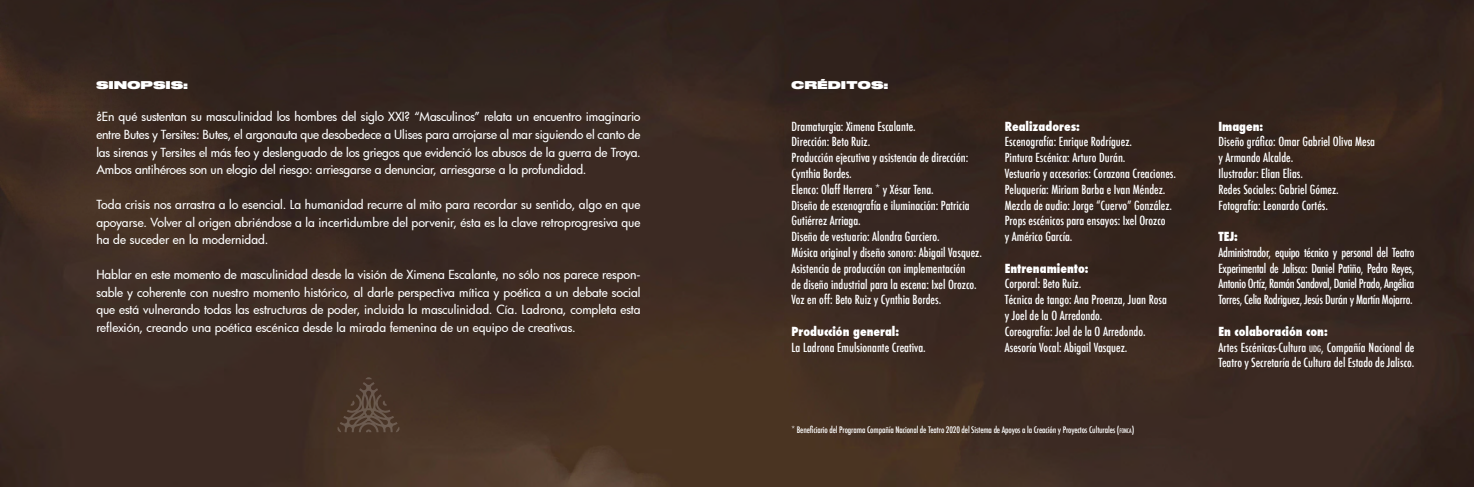
<style>
.page{position:relative;width:1474px;height:487px;background:#fff}
.page>*{position:absolute;margin:0;border:0;box-sizing:border-box;transform-origin:0 0}
.t1{font:500 condensed 12.25px/15.8px "Futura";color:#fff}
.t2{font:500 12.25px/17.5px "Futura";letter-spacing:-.005em;color:#fff;text-align:justify}
.t3{font:800 condensed 12.25px "Futura";color:#fff}
.t4{font:10.5px "Druk Wide Web Super";letter-spacing:.05em;color:#fff}
.t5{font:500 condensed 8.75px "Futura";letter-spacing:-.015em;color:#fff}
.s1{font-size:6.12px}
.s2{font-weight:800}
.s3{font-size:8.58px}
</style>
<div class="page">
<img style="left:0;top:0;width:1473px;height:486px">
<svg style="left:336px;top:376px;width:64px;height:55px;background:#4f3c30"></svg>
<p class="t4" style="left:96px;top:76px;width:93px">SINOPSIS:</p>
<p class="t2" style="left:96px;top:108px;width:546px">¿En qué sustentan su masculinidad los hombres del siglo XXI? “Masculinos” relata un encuentro imaginario entre Butes y Tersites: Butes, el argonauta que desobedece a Ulises para arrojarse al mar siguiendo el canto de las sirenas y Tersites el más feo y deslenguado de los griegos que evidenció los abusos de la guerra de Troya.<br>Ambos antihéroes son un elogio del riesgo: arriesgarse a denunciar, arriesgarse a la profundidad.</p>
<p class="t2" style="left:96px;top:195px;width:545px">Toda crisis nos arrastra a lo esencial. La humanidad recurre al mito para recordar su sentido, algo en que apoyarse. Volver al origen abriéndose a la incertidumbre del porvenir, ésta es la clave retroprogresiva que ha de suceder en la modernidad.</p>
<p class="t2" style="left:96px;top:265px;width:545px">Hablar en este momento de masculinidad desde la visión de Ximena Escalante, no sólo nos parece respon&shy;sable y coherente con nuestro momento histórico, al darle perspectiva mítica y poética a un debate social que está vulnerando todas las estructuras de poder, incluida la masculinidad. Cía. Ladrona, completa esta reflexión, creando una poética escénica desde la mirada femenina de un equipo de creativas.</p>
<p class="t4" style="left:791px;top:76px;width:98px">CRÉDITOS:</p>
<p class="t1" style="left:791px;top:118px;width:192px">Dramaturgia: Ximena Escalante.<br>Dirección: Beto Ruiz.<br>Producción ejecutiva y asistencia de dirección:<br>Cynthia Bordes.<br>Elenco: Olaff Herrera * y Xésar Tena.<br>Diseño de escenografía e iluminación: Patricia Gutiérrez Arriaga.<br>Diseño de vestuario: Alondra Garciero.<br>Música original y diseño sonoro: Abigail Vasquez.<br>Asistencia de producción con implementación<br>de diseño industrial para la escena: Ixel Orozco.<br>Voz en off: Beto Ruiz y Cynthia Bordes.</p>
<p class="t3" style="left:791px;top:322px;width:109px">Producción general:</p>
<p class="t1" style="left:791px;top:339px;width:136px">La Ladrona Emulsionante Creativa.</p>
<p class="t3" style="left:1004px;top:118px;width:77px">Realizadores:</p>
<p class="t1" style="left:1004px;top:134px;width:173px">Escenografía: Enrique Rodríguez.<br>Pintura Escénica: Arturo Durán.<br>Vestuario y accesorios: Corazona Creaciones.<br>Peluquería: Miriam Barba e Ivan Méndez.<br>Mezcla de audio: Jorge “Cuervo” González.<br>Props escénicos para ensayos: Ixel Orozco<br>y Américo García.</p>
<p class="t3" style="left:1004px;top:259px;width:85px">Entrenamiento:</p>
<p class="t1" style="left:1004px;top:276px;width:164px">Corporal: Beto Ruiz.<br>Técnica de tango: Ana Proenza, Juan Rosa y Joel de la O Arredondo.<br>Coreografía: Joel de la O Arredondo.<br>Asesoría Vocal: Abigail Vasquez.</p>
<p class="t5" style="left:791px;top:423px;width:344px">* Beneficiario del Programa Compañía Nacional de Teatro 2020 del Sistema de Apoyos a la Creación y Proyectos Culturales (<span class="s1">FONCA</span>)</p>
<p class="t3" style="left:1218px;top:118px;width:46px">Imagen:</p>
<p class="t1" style="left:1218px;top:134px;width:158px">Diseño gráfico: Omar Gabriel Oliva Mesa y Armando Alcalde.<br>Ilustrador: Elian Elias.<br>Redes Sociales: Gabriel Gómez.<br>Fotografía: Leonardo Cortés.</p>
<p class="t3" style="left:1218px;top:228px;width:21px">TEJ:</p>
<p class="t1" style="left:1218px;top:244px;width:198px;text-align:justify">Administrador, equipo técnico y personal del Teatro Experimental de Jalisco: Daniel Patiño, Pedro Reyes, Antonio Ortíz, Ramón Sandoval, Daniel Prado, Angélica Torres, Celia Rodriguez, Jesús Durán y Martín Mojarro.</p>
<p class="t1" style="left:1218px;top:323px;width:197px"><span class="s2">En colaboración con:<br></span>Artes Escénicas-Cultura <span class="s3">UDG</span>, Compañía Nacional de<br>Teatro y Secretaría de Cultura del Estado de Jalisco.</p>
</div>
